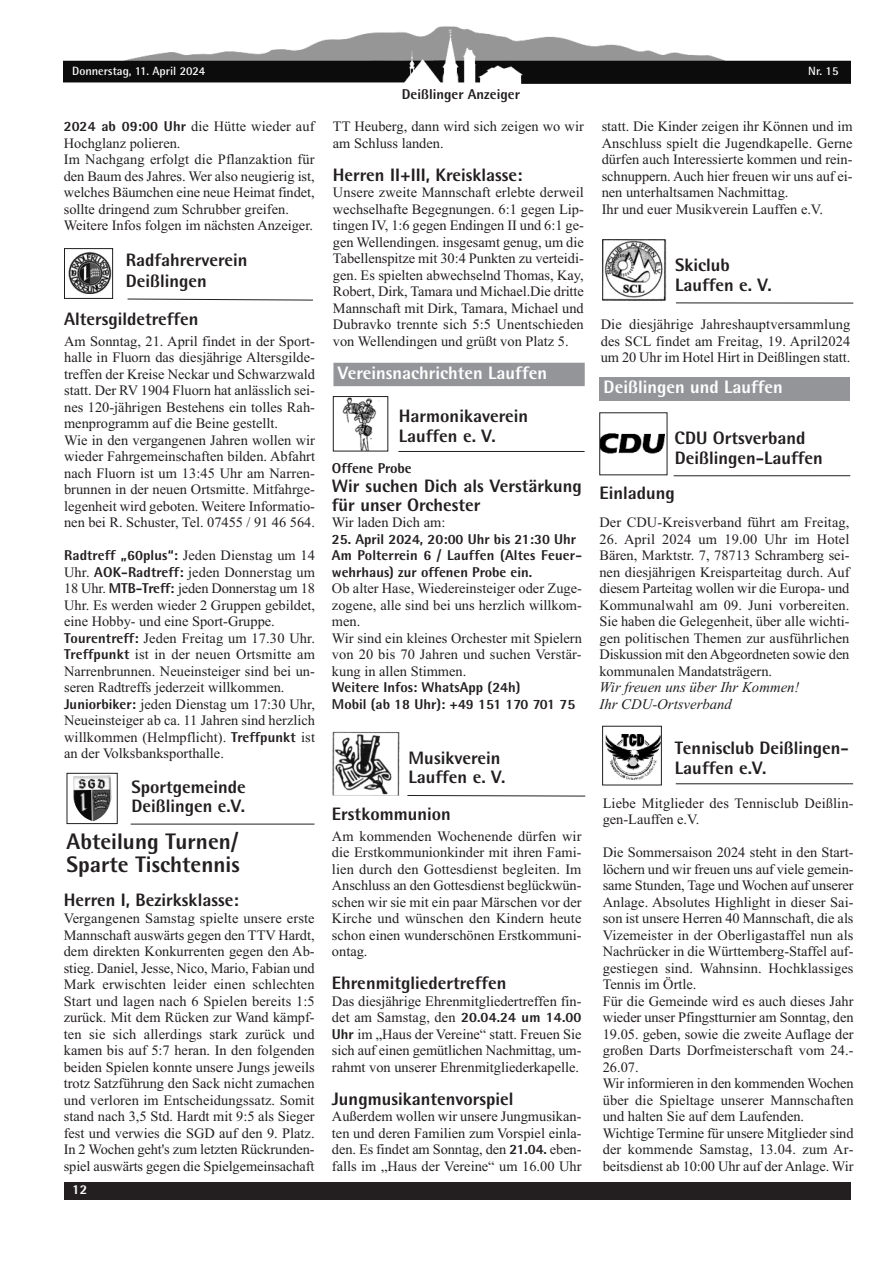
<style>
.page{position:relative;width:893px;height:1263px;background:#fff}
.page>*{position:absolute;margin:0;border:0;box-sizing:border-box;transform-origin:0 0}
.t1{font:800 22.5px/22.5px "Rotis Semi Sans";color:#231f20}
.t2{font:800 18px/19.5px "Rotis Semi Sans";color:#231f20}
.t3{font:800 18px "Rotis Semi Sans";color:#fff}
.t4{font:italic 14.85px/16.5px "Times New Roman";color:#231f20}
.t5{font:14.4px/16.5px "Times New Roman";color:#231f20}
.t6{font:800 14.25px/16.5px "Rotis Semi Sans";color:#231f20}
.t7{font:800 13.5px "Rotis Semi Sans";color:#fff}
.t8{font:700 12px "Rotis Semi Sans";color:#fff}
.s1{font-family:"Rotis Semi Sans";font-weight:800;font-size:14.25px}
.s2{font-family:"Times New Roman";font-weight:400;font-size:14.4px}
</style>
<div class="page">
<img style="left:64px;top:26px;width:786px;height:58px">
<div style="left:64px;top:1182px;width:786px;height:17px;background:#231f20"></div>
<img style="left:68px;top:251px;width:43px;height:42px">
<div style="left:64px;top:248px;width:49px;height:51px;border:1px solid #231f20"></div>
<svg style="left:127px;top:299px;width:186px;height:2px"></svg>
<hr style="left:398px;top:451px;width:187px;height:1px;background:#231f20">
<img style="left:342px;top:398px;width:37px;height:51px">
<div style="left:333px;top:396px;width:55px;height:55px;border:1px solid #231f20"></div>
<svg style="left:407px;top:795px;width:179px;height:1px"></svg>
<img style="left:333px;top:732px;width:67px;height:64px">
<div style="left:333px;top:363px;width:252px;height:23px;background:#939598"></div>
<hr style="left:676px;top:303px;width:177px;height:1px;background:#231f20">
<img style="left:602px;top:239px;width:65px;height:62px">
<hr style="left:131px;top:824px;width:183px;height:1px;background:#231f20">
<img style="left:73px;top:775px;width:38px;height:46px">
<div style="left:67px;top:773px;width:51px;height:51px;border:1px solid #231f20"></div>
<div style="left:599px;top:377px;width:251px;height:24px;background:#939598"></div>
<hr style="left:674px;top:475px;width:176px;height:1px;background:#231f20">
<img style="left:601px;top:433px;width:63px;height:21px">
<hr style="left:676px;top:783px;width:177px;height:1px;background:#231f20">
<img style="left:605px;top:734px;width:55px;height:45px">
<div style="left:602px;top:726px;width:60px;height:59px;border:1px solid #231f20"></div>
<p class="t8" style="left:72px;top:67px;width:134px">Donnerstag, 11. April 2024</p>
<p class="t8" style="left:808px;top:67px;width:32px">Nr. 15</p>
<p class="t6" style="left:402px;top:87px;width:120px">Deißlinger Anzeiger</p>
<p class="t5" style="left:64px;top:118px;width:252px"><span class="s1">2024 ab 09:00 Uhr</span> die Hütte wieder auf Hochglanz polieren.<br>Im Nachgang erfolgt die Pflanzaktion für den Baum des Jahres. Wer also neugierig ist, welches Bäumchen eine neue Heimat findet, sollte dringend zum Schrubber greifen.<br>Weitere Infos folgen im nächsten Anzeiger.</p>
<p class="t5" style="left:333px;top:118px;width:252px">TT Heuberg, dann wird sich zeigen wo wir am Schluss landen.</p>
<p class="t2" style="left:333px;top:166px;width:191px">Herren II+III, Kreisklasse:</p>
<p class="t5" style="left:333px;top:184px;width:252px;text-align:justify">Unsere zweite Mannschaft erlebte derweil wechselhafte Begegnungen. 6:1 gegen Lip&shy;tingen IV, 1:6 gegen Endingen II und 6:1 ge&shy;gen Wellendingen. insgesamt genug, um die Tabellenspitze mit 30:4 Punkten zu verteidi&shy;gen. Es spielten abwechselnd Thomas, Kay, Robert, Dirk, Tamara und Michael.Die dritte Mannschaft mit Dirk, Tamara, Michael und Dubravko trennte sich 5:5 Unentschieden von Wellendingen und grüßt von Platz 5.</p>
<p class="t2" style="left:126px;top:251px;width:123px;line-height:21.6px">Radfahrerverein<br>Deißlingen</p>
<p class="t2" style="left:64px;top:311px;width:136px">Altersgildetreffen</p>
<p class="t5" style="left:64px;top:333px;width:252px">Am Sonntag, 21. April findet in der Sport&shy;halle in Fluorn das diesjährige Altersgilde&shy;treffen der Kreise Neckar und Schwarzwald statt. Der RV 1904 Fluorn hat anlässlich sei&shy;nes 120-jährigen Bestehens ein tolles Rah&shy;menprogramm auf die Beine gestellt.<br>Wie in den vergangenen Jahren wollen wir wieder Fahrgemeinschaften bilden. Abfahrt nach Fluorn ist um 13:45 Uhr am Narren&shy;brunnen in der neuen Ortsmitte. Mitfahrge&shy;legenheit wird geboten. Weitere Informatio&shy;nen bei R. Schuster, Tel. 07455 / 91 46 564.</p>
<p class="t6" style="left:64px;top:549px;width:252px">Radtreff „60plus“: <span class="s2">Jeden Dienstag um 14</span></p>
<p class="t5" style="left:64px;top:564px;width:252px">Uhr. <span class="s1">AOK-Radtreff:</span> jeden Donnerstag um 18 Uhr. <span class="s1">MTB-Treff:</span> jeden Donnerstag um 18<br>Uhr. Es werden wieder 2 Gruppen gebildet, eine Hobby- und eine Sport-Gruppe.<br><span class="s1">Tourentreff:</span> Jeden Freitag um 17.30 Uhr.<br><span class="s1">Treffpunkt</span> ist in der neuen Ortsmitte am Narrenbrunnen. Neueinsteiger sind bei un&shy;seren Radtreffs jederzeit willkommen.<br><span class="s1">Juniorbiker:</span> jeden Dienstag um 17:30 Uhr, Neueinsteiger ab ca. 11 Jahren sind herzlich willkommen (Helmpflicht). <span class="s1">Treffpunkt</span> ist an der Volksbanksporthalle.</p>
<p class="t3" style="left:338px;top:366px;width:211px">Vereinsnachrichten Lauffen</p>
<p class="t2" style="left:399px;top:408px;width:131px">Harmonikaverein<br>Lauffen e. V.</p>
<p class="t6" style="left:332px;top:461px;width:81px">Offene Probe</p>
<p class="t2" style="left:332px;top:478px;width:251px">Wir suchen Dich als Verstärkung für unser Orchester</p>
<p class="t5" style="left:332px;top:514px;width:115px">Wir laden Dich am:</p>
<p class="t6" style="left:332px;top:532px;width:251px">25. April 2024, 20:00 Uhr bis 21:30 Uhr<br>Am Polterrein 6 / Lauffen (Altes Feuer&shy;wehrhaus) zur offenen Probe ein.</p>
<p class="t5" style="left:332px;top:580px;width:251px">Ob alter Hase, Wiedereinsteiger oder Zuge&shy;zogene, alle sind bei uns herzlich willkom&shy;men.<br>Wir sind ein kleines Orchester mit Spielern von 20 bis 70 Jahren und suchen Verstär&shy;kung in allen Stimmen.</p>
<p class="t6" style="left:332px;top:681px;width:245px">Weitere Infos: WhatsApp (24h)<br>Mobil (ab 18 Uhr): +49 151 170 701 75</p>
<p class="t2" style="left:409px;top:750px;width:98px">Musikverein<br>Lauffen e. V.</p>
<p class="t2" style="left:131px;top:778px;width:116px">Sportgemeinde<br>Deißlingen e.V.</p>
<h1 class="t1" style="left:67px;top:833px;width:175px">Abteilung Turnen/<br>Sparte Tischtennis</h1>
<p class="t2" style="left:332px;top:806px;width:120px">Erstkommunion</p>
<p class="t5" style="left:332px;top:828px;width:251px;text-align:justify">Am kommenden Wochenende dürfen wir die Erstkommunionkinder mit ihren Fami&shy;lien durch den Gottesdienst begleiten. Im Anschluss an den Gottesdienst beglückwün&shy;schen wir sie mit ein paar Märschen vor der Kirche und wünschen den Kindern heute schon einen wunderschönen Erstkommuni&shy;ontag.</p>
<p class="t2" style="left:332px;top:975px;width:176px">Ehrenmitgliedertreffen</p>
<p class="t5" style="left:332px;top:993px;width:251px;text-align:justify">Das diesjährige Ehrenmitgliedertreffen fin&shy;det am Samstag, den <span class="s1">20.04.24 um 14.00<br>Uhr</span> im „Haus der Vereine“ statt. Freuen Sie sich auf einen gemütlichen Nachmittag, um&shy;rahmt von unserer Ehrenmitgliederkapelle.</p>
<p class="t2" style="left:332px;top:1090px;width:183px">Jungmusikantenvorspiel</p>
<p class="t5" style="left:332px;top:1108px;width:251px;text-align:justify">Außerdem wollen wir unsere Jungmusikan&shy;ten und deren Familien zum Vorspiel einla&shy;den. Es findet am Sonntag, den <span class="s1">21.04.</span> eben&shy;falls im „Haus der Vereine“ um 16.00 Uhr</p>
<p class="t2" style="left:64px;top:891px;width:176px">Herren I, Bezirksklasse:</p>
<p class="t5" style="left:64px;top:910px;width:252px;text-align:justify">Vergangenen Samstag spielte unsere erste Mannschaft auswärts gegen den TTV Hardt, dem direkten Konkurrenten gegen den Ab&shy;stieg. Daniel, Jesse, Nico, Mario, Fabian und Mark erwischten leider einen schlechten Start und lagen nach 6 Spielen bereits 1:5 zurück. Mit dem Rücken zur Wand kämpf&shy;ten sie sich allerdings stark zurück und kamen bis auf 5:7 heran. In den folgenden beiden Spielen konnte unsere Jungs jeweils trotz Satzführung den Sack nicht zumachen und verloren im Entscheidungssatz. Somit stand nach 3,5 Std. Hardt mit 9:5 als Sieger fest und verwies die SGD auf den 9. Platz.<br>In 2 Wochen geht's zum letzten Rückrunden&shy;spiel auswärts gegen die Spielgemeinsachaft</p>
<p class="t7" style="left:72px;top:1184px;width:17px">12</p>
<p class="t5" style="left:602px;top:118px;width:252px">statt. Die Kinder zeigen ihr Können und im Anschluss spielt die Jugendkapelle. Gerne dürfen auch Interessierte kommen und rein&shy;schnuppern. Auch hier freuen wir uns auf ei&shy;nen unterhaltsamen Nachmittag.<br>Ihr und euer Musikverein Lauffen e.V.</p>
<p class="t2" style="left:675px;top:257px;width:98px">Skiclub<br>Lauffen e. V.</p>
<p class="t5" style="left:601px;top:316px;width:251px;text-align:justify">Die diesjährige Jahreshauptversammlung des SCL findet am Freitag, 19. April2024 um 20 Uhr im Hotel Hirt in Deißlingen statt.</p>
<p class="t3" style="left:604px;top:381px;width:181px">Deißlingen und Lauffen</p>
<p class="t2" style="left:675px;top:430px;width:150px">CDU Ortsverband<br>Deißlingen-Lauffen</p>
<p class="t2" style="left:599px;top:485px;width:77px">Einladung</p>
<p class="t5" style="left:599px;top:514px;width:252px">Der CDU-Kreisverband führt am Freitag,</p>
<p class="t5" style="left:599px;top:531px;width:252px;text-align:justify">26. April 2024 um 19.00 Uhr im Hotel Bären, Marktstr. 7, 78713 Schramberg sei&shy;nen diesjährigen Kreisparteitag durch. Auf diesem Parteitag wollen wir die Europa- und Kommunalwahl am 09. Juni vorbereiten.<br>Sie haben die Gelegenheit, über alle wichti&shy;gen politischen Themen zur ausführlichen Diskussion mit den Abgeordneten sowie den kommunalen Mandatsträgern.</p>
<p class="t4" style="left:599px;top:679px;width:202px">Wir freuen uns über Ihr Kommen!<br>Ihr CDU-Ortsverband</p>
<p class="t2" style="left:675px;top:740px;width:175px">Tennisclub Deißlingen-<br>Lauffen e.V.</p>
<p class="t5" style="left:603px;top:795px;width:252px">Liebe Mitglieder des Tennisclub Deißlin&shy;gen-Lauffen e.V.</p>
<p class="t5" style="left:603px;top:844px;width:252px">Die Sommersaison 2024 steht in den Start&shy;löchern und wir freuen uns auf viele gemein&shy;same Stunden, Tage und Wochen auf unserer Anlage. Absolutes Highlight in dieser Sai&shy;son ist unsere Herren 40 Mannschaft, die als Vizemeister in der Oberligastaffel nun als Nachrücker in die Württemberg-Staffel auf&shy;gestiegen sind. Wahnsinn. Hochklassiges Tennis im Örtle.<br>Für die Gemeinde wird es auch dieses Jahr wieder unser Pfingstturnier am Sonntag, den 19.05. geben, sowie die zweite Auflage der großen Darts Dorfmeisterschaft vom 24.- 26.07.<br>Wir informieren in den kommenden Wochen über die Spieltage unserer Mannschaften und halten Sie auf dem Laufenden.<br>Wichtige Termine für unsere Mitglieder sind der kommende Samstag, 13.04. zum Ar&shy;beitsdienst ab 10:00 Uhr auf der Anlage. Wir</p>
</div>
